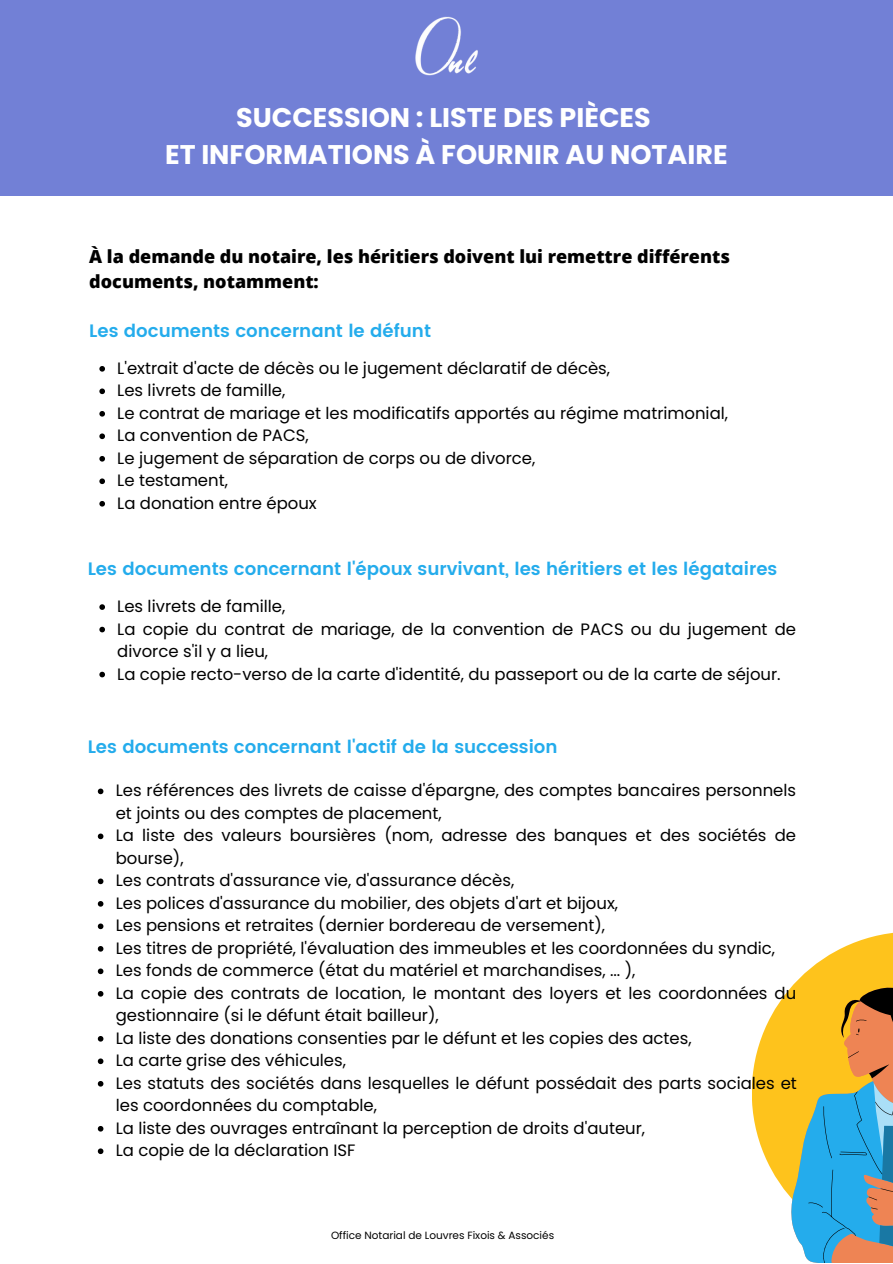
<style>
.page{position:relative;width:893px;height:1264px;background:#fff}
.page>*{position:absolute;margin:0;border:0;box-sizing:border-box;transform-origin:0 0}
.t1{font:700 27px "Poppins";color:#fff}
.t2{font:600 18px "Poppins";color:#24acec}
.t3{font:800 18px/24.8px "Open Sans";color:#000}
.t4{font:16.5px/22.5px "Poppins";color:#000}
.t5{font:10.5px "Poppins";color:#000}
</style>
<div class="page">
<svg style="left:752px;top:933px;width:140px;height:264px;fill:#fec31c"></svg>
<svg style="left:790px;top:987px;width:102px;height:275px"></svg>
<div style="left:0;top:0;width:892px;height:195px;background:#7280d6"></div>
<img style="left:415px;top:16px;width:63px;height:60px">
<svg style="left:99px;top:366px;width:6px;height:5px"></svg>
<svg style="left:99px;top:388px;width:6px;height:6px"></svg>
<svg style="left:99px;top:411px;width:6px;height:5px"></svg>
<svg style="left:99px;top:433px;width:6px;height:6px"></svg>
<svg style="left:99px;top:456px;width:6px;height:5px"></svg>
<svg style="left:99px;top:478px;width:6px;height:6px"></svg>
<svg style="left:99px;top:501px;width:6px;height:5px"></svg>
<svg style="left:99px;top:604px;width:6px;height:6px"></svg>
<svg style="left:99px;top:626px;width:6px;height:6px"></svg>
<svg style="left:99px;top:671px;width:6px;height:6px"></svg>
<svg style="left:98px;top:788px;width:5px;height:6px"></svg>
<svg style="left:98px;top:833px;width:5px;height:6px"></svg>
<svg style="left:98px;top:878px;width:5px;height:6px"></svg>
<svg style="left:98px;top:901px;width:5px;height:5px"></svg>
<svg style="left:98px;top:923px;width:5px;height:6px"></svg>
<svg style="left:98px;top:946px;width:5px;height:5px"></svg>
<svg style="left:98px;top:968px;width:5px;height:6px"></svg>
<svg style="left:98px;top:991px;width:5px;height:5px"></svg>
<svg style="left:98px;top:1036px;width:5px;height:5px"></svg>
<svg style="left:98px;top:1058px;width:5px;height:6px"></svg>
<svg style="left:98px;top:1081px;width:5px;height:5px"></svg>
<svg style="left:98px;top:1126px;width:5px;height:5px"></svg>
<svg style="left:98px;top:1148px;width:5px;height:6px"></svg>
<p class="t1" style="left:236px;top:98px;width:416px">SUCCESSION : LISTE DES PIÈCES</p>
<p class="t1" style="left:165px;top:135px;width:564px">ET INFORMATIONS À FOURNIR AU NOTAIRE</p>
<p class="t3" style="left:89px;top:243px;width:642px">À la demande du notaire, les héritiers doivent lui remettre différents documents, notamment:</p>
<p class="t2" style="left:89px;top:320px;width:343px">Les documents concernant le défunt</p>
<p class="t4" style="left:117px;top:357px;width:494px">L'extrait d'acte de décès ou le jugement déclaratif de décès,</p>
<p class="t4" style="left:117px;top:379px;width:169px">Les livrets de famille,</p>
<p class="t4" style="left:117px;top:402px;width:612px">Le contrat de mariage et les modificatifs apportés au régime matrimonial,</p>
<p class="t4" style="left:117px;top:424px;width:193px">La convention de PACS,</p>
<p class="t4" style="left:117px;top:447px;width:419px">Le jugement de séparation de corps ou de divorce,</p>
<p class="t4" style="left:117px;top:469px;width:112px">Le testament,</p>
<p class="t4" style="left:117px;top:492px;width:201px">La donation entre époux</p>
<p class="t2" style="left:88px;top:558px;width:691px">Les documents concernant l'époux survivant, les héritiers et les légataires</p>
<p class="t4" style="left:117px;top:595px;width:169px">Les livrets de famille,</p>
<p class="t4" style="left:117px;top:617px;width:680px">La copie du contrat de mariage, de la convention de PACS ou du jugement de divorce s'il y a lieu,</p>
<p class="t4" style="left:117px;top:662px;width:665px">La copie recto-verso de la carte d'identité, du passeport ou de la carte de séjour.</p>
<p class="t2" style="left:88px;top:736px;width:471px">Les documents concernant l'actif de la succession</p>
<p class="t4" style="left:116px;top:779px;width:681px">Les références des livrets de caisse d'épargne, des comptes bancaires personnels et joints ou des comptes de placement,</p>
<p class="t4" style="left:116px;top:824px;width:681px">La liste des valeurs boursières (nom, adresse des banques et des sociétés de bourse),</p>
<p class="t4" style="left:116px;top:869px;width:400px">Les contrats d'assurance vie, d'assurance décès,</p>
<p class="t4" style="left:116px;top:891px;width:504px">Les polices d'assurance du mobilier, des objets d'art et bijoux,</p>
<p class="t4" style="left:116px;top:914px;width:491px">Les pensions et retraites (dernier bordereau de versement),</p>
<p class="t4" style="left:116px;top:936px;width:661px">Les titres de propriété, l'évaluation des immeubles et les coordonnées du syndic,</p>
<p class="t4" style="left:116px;top:959px;width:521px">Les fonds de commerce (état du matériel et marchandises, ... ),</p>
<p class="t4" style="left:116px;top:981px;width:682px">La copie des contrats de location, le montant des loyers et les coordonnées du gestionnaire (si le défunt était bailleur),</p>
<p class="t4" style="left:116px;top:1026px;width:577px">La liste des donations consenties par le défunt et les copies des actes,</p>
<p class="t4" style="left:116px;top:1049px;width:232px">La carte grise des véhicules,</p>
<p class="t4" style="left:116px;top:1071px;width:682px">Les statuts des sociétés dans lesquelles le défunt possédait des parts sociales et les coordonnées du comptable,</p>
<p class="t4" style="left:116px;top:1116px;width:531px">La liste des ouvrages entraînant la perception de droits d'auteur,</p>
<p class="t4" style="left:116px;top:1139px;width:241px">La copie de la déclaration ISF</p>
<p class="t5" style="left:331px;top:1228px;width:225px">Office Notarial de Louvres Fixois &amp; Associés</p>
</div>
